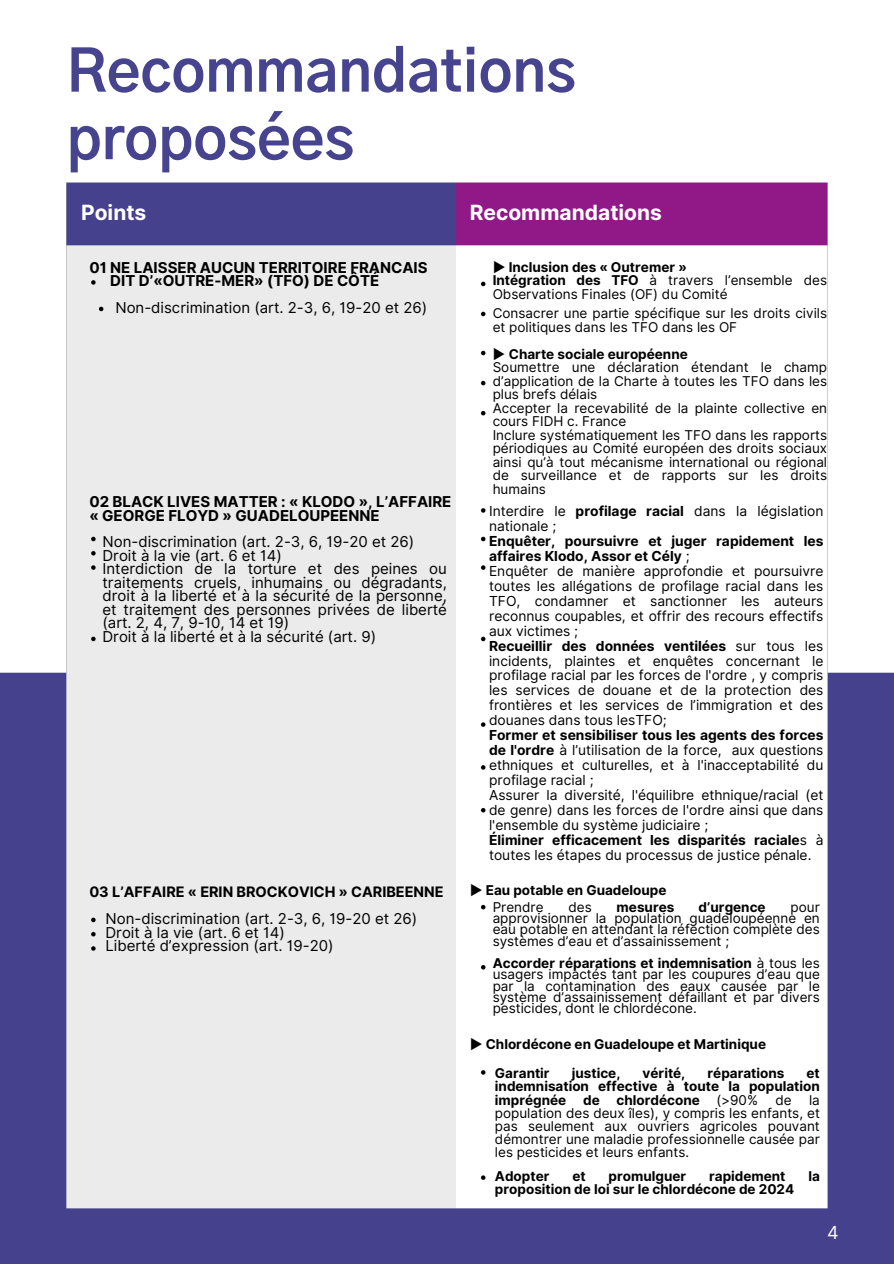
<style>
.page{position:relative;width:894px;height:1264px;background:#fff}
.page>*{position:absolute;margin:0;border:0;box-sizing:border-box;transform-origin:0 0}
.t1{font:700 57.3px/67.5px "Gothic A1";color:#47448f}
.t2{font:700 21px "Inter";color:#fff}
.t3{font:18px "Inter";color:#fefefe}
.t4{font:15px/13.5px "Inter";color:#000;text-align:justify}
.t5{font:700 15px/13.5px "Inter";color:#000}
.t6{font:700 14.4px "Inter";color:#000}
.t7{font:13.8px/15px "Inter";color:#000;text-align:justify}
.t8{font:700 13.8px/15px "Inter";color:#000}
.t9{font:13.5px/13.5px "Inter";color:#000;text-align:justify}
.t10{font:700 13.5px/13.2px "Inter";color:#000;text-align:justify}
.s1{font-weight:700}
.s2{font-weight:400}
</style>
<div class="page">
<img style="left:0;top:182px;width:893px;height:1081px">
<svg style="left:99px;top:307px;width:4px;height:4px"></svg>
<p class="t1" style="left:66px;top:41px;width:511px">Recommandations proposées</p>
<p class="t2" style="left:81px;top:199px;width:67px">Points</p>
<h2 class="t5" style="left:110px;top:260px;width:319px;text-indent:-21px">01 NE LAISSER AUCUN TERRITOIRE FRANCAIS<br>DIT D’«OUTRE-MER» (TFO) DE CÔTÉ</h2>
<h2 class="t4" style="left:115px;top:301px;width:313px">Non-discrimination (art. 2-3, 6, 19-20 et 26)</h2>
<p class="t5" style="left:89px;top:495px;width:363px">02 BLACK LIVES MATTER : « KLODO », L’AFFAIRE « GEORGE FLOYD » GUADELOUPEENNE</p>
<p class="t4" style="left:102px;top:535px;width:313px">Non-discrimination (art. 2-3, 6, 19-20 et 26)</p>
<h3 class="t4" style="left:102px;top:548px;width:181px">Droit à la vie (art. 6 et 14)</h3>
<p class="t4" style="left:102px;top:562px;width:346px">Interdiction de la torture et des peines ou traitements cruels, inhumains ou dégradants, droit à la liberté et à la sécurité de la personne, et traitement des personnes privées de liberté (art. 2, 4, 7, 9-10, 14 et 19)</p>
<p class="t4" style="left:102px;top:629px;width:275px">Droit à la liberté et à la sécurité (art. 9)</p>
<p class="t6" style="left:89px;top:882px;width:355px">03 L’AFFAIRE « ERIN BROCKOVICH » CARIBEENNE</p>
<p class="t4" style="left:105px;top:912px;width:313px">Non-discrimination (art. 2-3, 6, 19-20 et 26)</p>
<p class="t4" style="left:105px;top:925px;width:181px">Droit à la vie (art. 6 et 14)</p>
<p class="t4" style="left:105px;top:939px;width:230px">Liberté d’expression (art. 19-20)</p>
<p class="t2" style="left:469px;top:199px;width:194px">Recommandations</p>
<p class="t10" style="left:492px;top:260px;width:196px">► Inclusion des « Outremer »</p>
<p class="t9" style="left:492px;top:273px;width:336px"><span class="s1">Intégration des TFO</span> à travers l’ensemble des<br>Observations Finales (OF) du Comité</p>
<p class="t9" style="left:492px;top:306px;width:336px">Consacrer une partie spécifique sur les droits civils et politiques dans les TFO dans les OF</p>
<h3 class="t10" style="left:492px;top:347px;width:197px"><span class="s2">►</span> Charte sociale européenne</h3>
<p class="t9" style="left:492px;top:360px;width:336px">Soumettre une déclaration étendant le champ d’application de la Charte à toutes les TFO dans les plus brefs délais</p>
<p class="t9" style="left:492px;top:401px;width:336px">Accepter la recevabilité de la plainte collective en cours FIDH c. France</p>
<p class="t9" style="left:492px;top:428px;width:336px">Inclure systématiquement les TFO dans les rapports périodiques au Comité européen des droits sociaux ainsi qu’à tout mécanisme international ou régional de surveillance et de rapports sur les droits humains</p>
<h4 class="t7" style="left:489px;top:503px;width:336px">Interdire le <span class="s1">profilage racial</span> dans la législation nationale ;</h4>
<p class="t8" style="left:489px;top:533px;width:336px">Enquêter, poursuivre et juger rapidement les affaires Klodo, Assor et Cély <span class="s2">;</span></p>
<p class="t7" style="left:489px;top:563px;width:336px">Enquêter de manière approfondie et poursuivre toutes les allégations de profilage racial dans les TFO, condamner et sanctionner les auteurs reconnus coupables, et offrir des recours effectifs aux victimes ;</p>
<h4 class="t7" style="left:489px;top:638px;width:336px"><span class="s1">Recueillir des données ventilées</span> sur tous les incidents, plaintes et enquêtes concernant le profilage racial par les forces de l'ordre , y compris les services de douane et de la protection des frontières et les services de l’immigration et des douanes dans tous lesTFO;</h4>
<p class="t7" style="left:489px;top:727px;width:336px"><span class="s1">Former et sensibiliser tous les agents des forces de l'ordre</span> à l’utilisation de la force, aux questions ethniques et culturelles, et à l'inacceptabilité du profilage racial ;</p>
<h4 class="t7" style="left:489px;top:787px;width:336px">Assurer la diversité, l'équilibre ethnique/racial (et de genre) dans les forces de l'ordre ainsi que dans l'ensemble du système judiciaire ;</h4>
<p class="t7" style="left:489px;top:832px;width:336px"><span class="s1">Éliminer efficacement les disparités raciale</span>s à toutes les étapes du processus de justice pénale.</p>
<p class="t10" style="left:469px;top:883px;width:198px">► Eau potable en Guadeloupe</p>
<p class="t9" style="left:492px;top:900px;width:52px">Prendre</p>
<p class="t9" style="left:568px;top:900px;width:25px">des</p>
<p class="t10" style="left:616px;top:900px;width:59px">mesures</p>
<p class="t10" style="left:698px;top:900px;width:69px">d’urgence</p>
<p class="t9" style="left:492px;top:901px;width:328px;line-height:11.2px;text-indent:298px">pour approvisionner la population guadeloupéenne en eau potable en attendant la réfection complète des systèmes d’eau et d’assainissement ;</p>
<p class="t9" style="left:492px;top:957px;width:328px;line-height:11.2px"><span class="s1">Accorder réparations et indemnisation</span> à tous les usagers impactés tant par les coupures d’eau que par la contamination des eaux causée par le système d’assainissement défaillant et par divers pesticides, dont le chlordécone.</p>
<p class="t10" style="left:469px;top:1037px;width:298px">► Chlordécone en Guadeloupe et Martinique</p>
<p class="t10" style="left:495px;top:1066px;width:56px">Garantir</p>
<p class="t10" style="left:571px;top:1066px;width:50px">justice,</p>
<p class="t10" style="left:642px;top:1066px;width:44px">vérité,</p>
<p class="t10" style="left:707px;top:1066px;width:78px">réparations</p>
<p class="t10" style="left:495px;top:1066px;width:326px;text-indent:311px">et indemnisation effective à toute la population imprégnée de chlordécone <span class="s2">(&gt;90%</span></p>
<p class="t9" style="left:495px;top:1093px;width:326px;text-indent:314px">la population des deux îles), y compris les enfants, et pas seulement aux ouvriers agricoles pouvant démontrer une maladie professionnelle causée par les pesticides et leurs enfants.</p>
<p class="t10" style="left:495px;top:1169px;width:56px">Adopter</p>
<p class="t10" style="left:572px;top:1169px;width:15px">et</p>
<p class="t10" style="left:608px;top:1169px;width:79px">promulguer</p>
<p class="t10" style="left:709px;top:1169px;width:78px">rapidement</p>
<p class="t10" style="left:808px;top:1169px;width:13px">la</p>
<p class="t10" style="left:495px;top:1182px;width:301px">proposition de loi sur le chlordécone de 2024</p>
<p class="t9" style="left:775px;top:1092px;width:18px">de</p>
<p class="t3" style="left:826px;top:1221px;width:13px">4</p>
</div>
